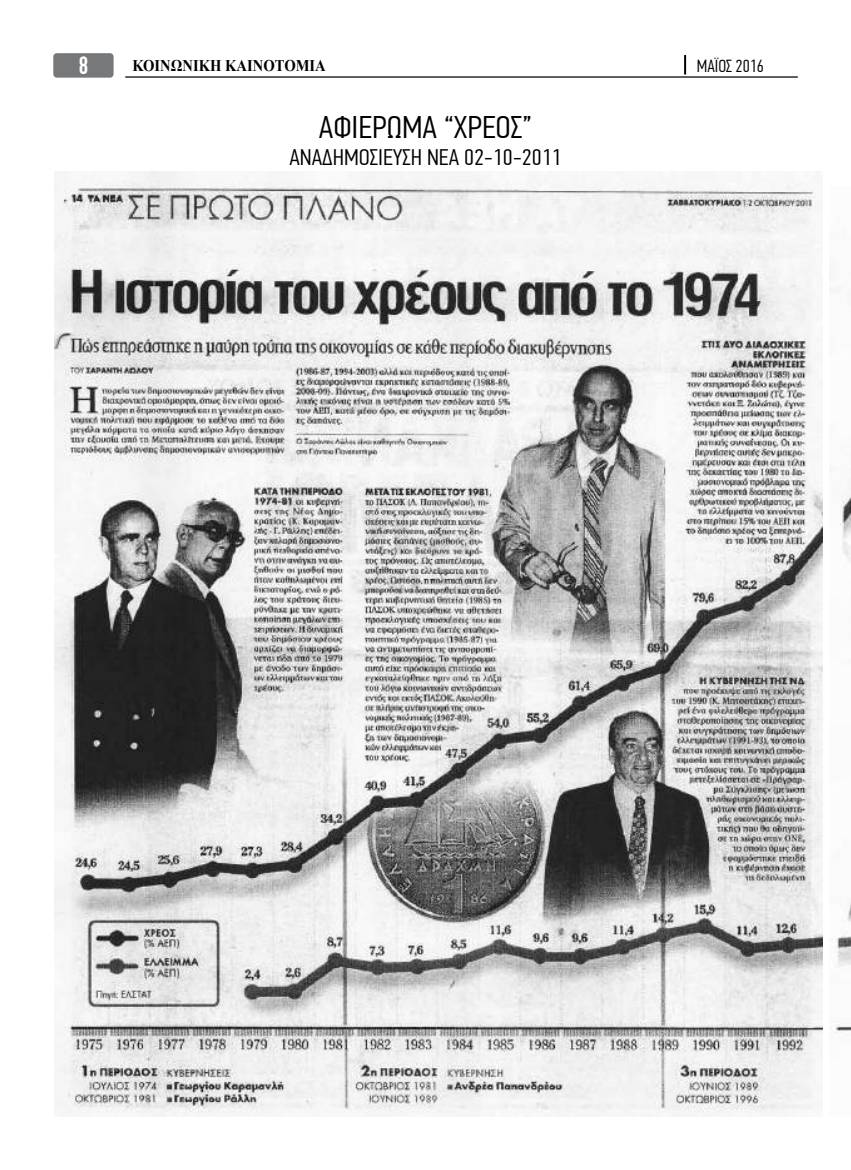
<style>
.page{position:relative;width:851px;height:1170px;background:#fff}
.page>*{position:absolute;margin:0;border:0;box-sizing:border-box;transform-origin:0 0}
.t1{font:300 31.25px "PF Din Text Comp Pro";color:#000;scale:1.2 1}
.t2{font:500 25px "PF Din Text Comp Pro";color:#fff}
.t3{font:300 22.5px "PF Din Text Comp Pro";color:#000;scale:1.2 1}
.t4{font:300 17.5px "PF Din Text Comp Pro";color:#000;scale:1.1 1}
.t5{font:700 16.25px "Times New Roman";color:#000;scale:.9 1}
</style>
<div class="page">
<div style="left:53px;top:53px;width:61px;height:25px;background:#76787a;border-radius:4px"></div>
<svg style="left:684px;top:55px;width:2px;height:19px"></svg>
<hr style="left:125px;top:76px;width:672px;height:2px;background:#000">
<img style="left:829px;top:276px;width:21px;height:757px">
<img style="left:55px;top:172px;width:767px;height:944px">
<p class="t2" style="left:78px;top:51px;width:12px">8</p>
<p class="t5" style="left:132px;top:54px;width:216px">ΚΟΙΝΩΝΙΚΗ ΚΑΙΝΟΤΟΜΙΑ</p>
<p class="t4" style="left:696px;top:56px;width:62px">ΜΑΪΟΣ 2016</p>
<h1 class="t1" style="left:319px;top:109px;width:179px">ΑΦΙΕΡΩΜΑ “ΧΡΕΟΣ”</h1>
<p class="t3" style="left:289px;top:145px;width:228px">ΑΝΑΔΗΜΟΣΙΕΥΣΗ ΝΕΑ 02-10-2011</p>
</div>
